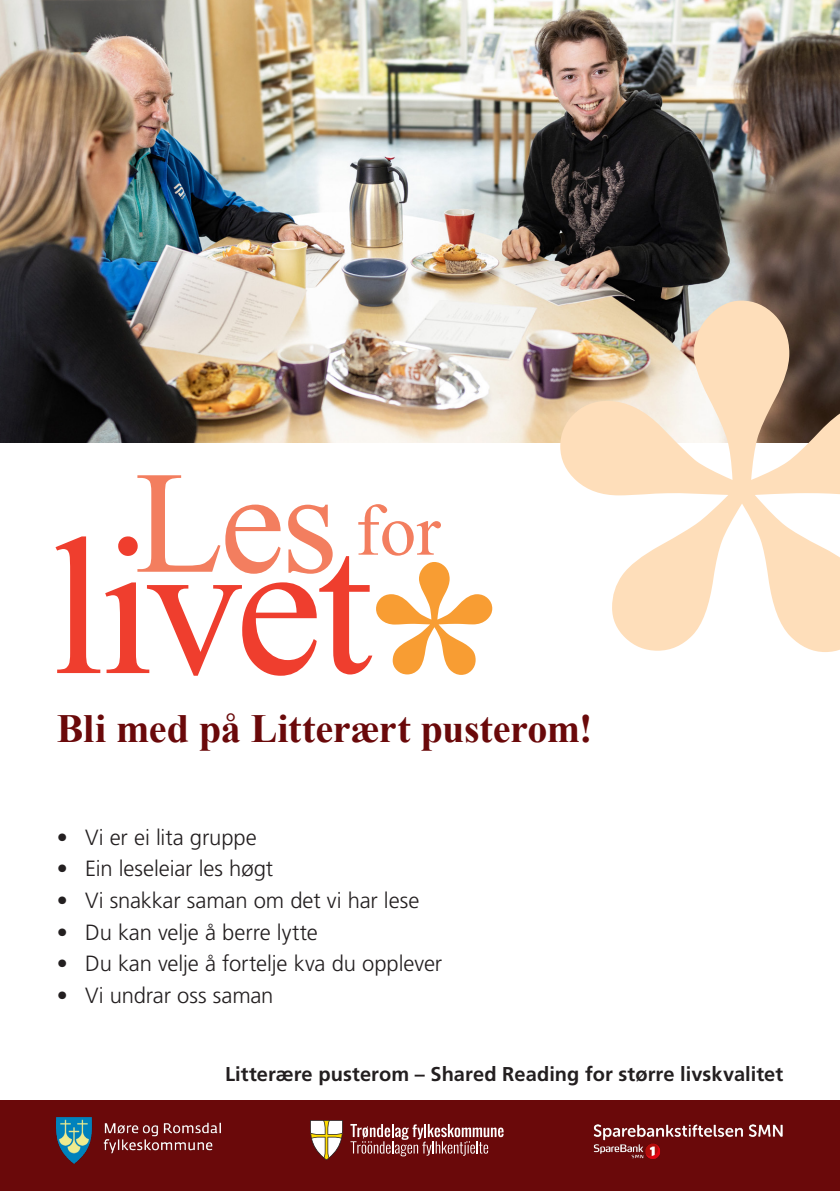
<style>
.page{position:relative;width:840px;height:1191px;background:#fff}
.page>*{position:absolute;margin:0;border:0;box-sizing:border-box;transform-origin:0 0}
.t1{font:196.6px "Times New Roman";letter-spacing:-.035em;color:#ef3e2e}
.t2{font:145.6px "Times New Roman";color:#f37e5f}
.t3{font:72.8px "Times New Roman";color:#f37e5f}
.t4{font:700 40px "Times New Roman";letter-spacing:-.01em;color:#6a090a}
.t5{font:300 22px "Frutiger LT Std";letter-spacing:-.005em;color:#231f20}
.t6{font:700 20px "Frutiger LT Std";letter-spacing:.005em;color:#231f20}
</style>
<div class="page">
<img style="left:0;top:0;width:839px;height:442px">
<div style="left:0;top:1100px;width:839px;height:91px;background:#6a090a"></div>
<svg style="left:376px;top:562px;width:116px;height:113px"></svg>
<svg style="left:560px;top:300px;width:279px;height:352px"></svg>
<svg style="left:310px;top:1120px;width:33px;height:40px"></svg>
<svg style="left:350px;top:1124px;width:153px;height:32px"></svg>
<img style="left:57px;top:1117px;width:163px;height:46px">
<img style="left:593px;top:1124px;width:189px;height:34px">
<h2 class="t2" style="left:134px;top:425px;width:205px">Les</h2>
<h3 class="t3" style="left:355px;top:481px;width:86px">for</h3>
<h1 class="t1" style="left:50px;top:475px;width:324px">livet</h1>
<h3 class="t4" style="left:57px;top:700px;width:537px">Bli med på Litterært pusterom!</h3>
<p class="t5" style="left:57px;top:824px;width:201px">• Vi er ei lita gruppe</p>
<p class="t5" style="left:57px;top:856px;width:218px">• Ein leseleiar les høgt</p>
<p class="t5" style="left:57px;top:888px;width:364px">• Vi snakkar saman om det vi har lese</p>
<p class="t5" style="left:57px;top:919px;width:262px">• Du kan velje å berre lytte</p>
<p class="t5" style="left:57px;top:951px;width:387px">• Du kan velje å fortelje kva du opplever</p>
<p class="t5" style="left:57px;top:983px;width:218px">• Vi undrar oss saman</p>
<p class="t6" style="left:225px;top:1062px;width:559px">Litterære pusterom – Shared Reading for større livskvalitet</p>
</div>
